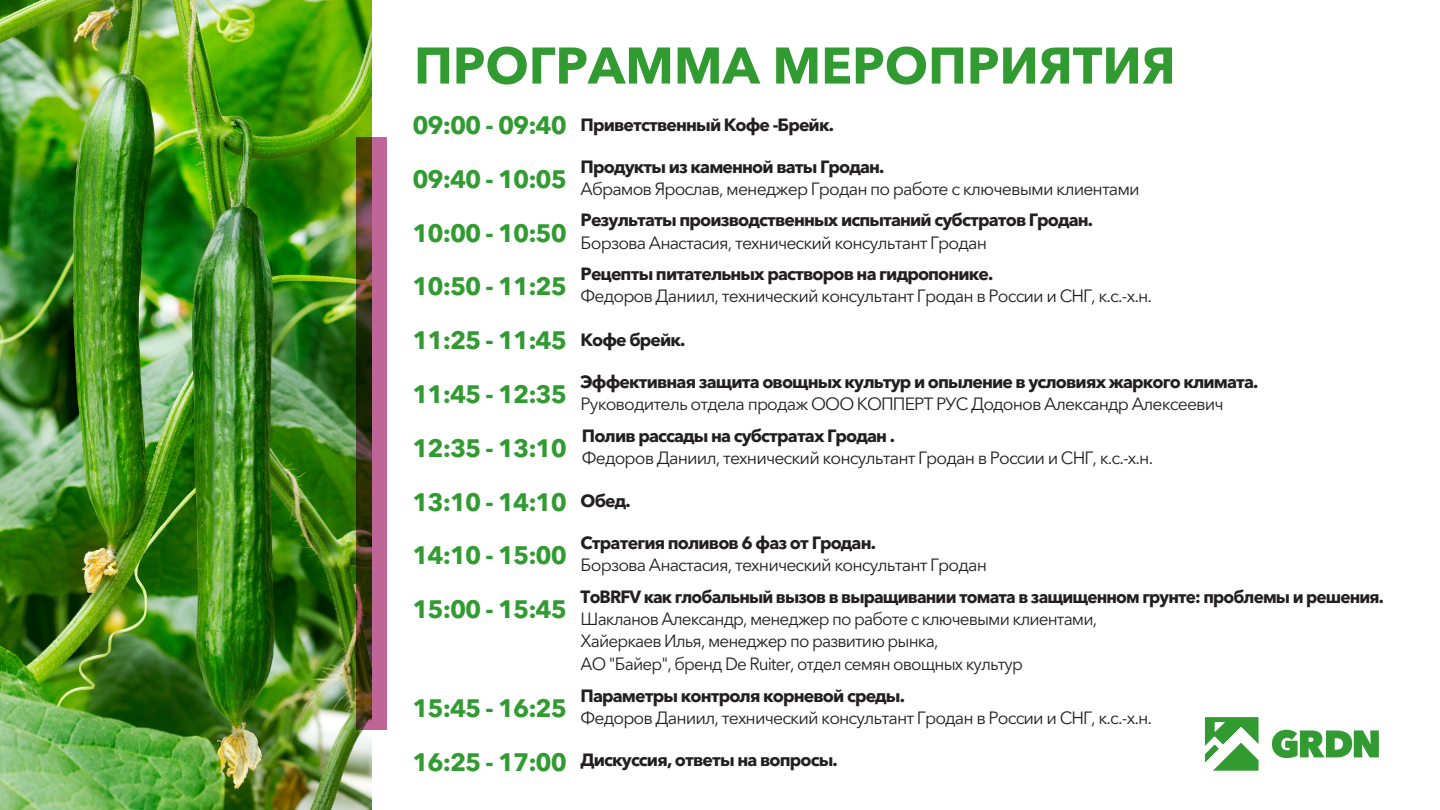
<style>
.page{position:relative;width:1440px;height:810px;background:#fff}
.page>*{position:absolute;margin:0;border:0;box-sizing:border-box;transform-origin:0 0}
.t1{font:700 51px "Avenir Next Cyr";color:#319b32}
.t2{font:700 25.05px/53.8px "Avenir Next Cyr";letter-spacing:-.04em;color:#319b32}
.t3{font:17.62px/22.2px "Avenir Next Cyr";letter-spacing:-.05em;color:#231f20}
.t4{font:700 17.62px "Avenir Next Cyr";letter-spacing:-.05em;color:#231f20}
.s1{font-size:25.05px;color:#319b32}
.s2{font-size:17.62px;color:#231f20}
</style>
<div class="page">
<svg style="left:1205px;top:717px;width:54px;height:54px"></svg>
<svg style="left:1272px;top:730px;width:107px;height:28px"></svg>
<img style="left:1px;top:0;width:370px;height:810px">
<svg style="left:356px;top:137px;width:31px;height:592px"></svg>
<h1 class="t1" style="left:414px;top:34px;width:763px">ПРОГРАММА МЕРОПРИЯТИЯ</h1>
<p class="t4" style="left:412px;top:114px;width:423px"><span class="s1">09:00 - 09:40</span> Приветственный Кофе -Брейк.</p>
<h2 class="t2" style="left:412px;top:152px;width:156px">09:40 - 10:05</h2>
<p class="t4" style="left:581px;top:156px;width:305px">Продукты из каменной ваты Гродан.</p>
<p class="t3" style="left:581px;top:178px;width:561px">Абрамов Ярослав, менеджер Гродан по работе с ключевыми клиентами</p>
<h2 class="t2" style="left:412px;top:206px;width:156px">10:00 - 10:50</h2>
<p class="t4" style="left:581px;top:209px;width:514px">Результаты производственных испытаний субстратов Гродан.</p>
<p class="t3" style="left:581px;top:231px;width:408px">Борзова Анастасия, технический консультант Гродан</p>
<p class="t4" style="left:581px;top:263px;width:414px">Рецепты питательных растворов на гидропонике.</p>
<p class="t3" style="left:581px;top:285px;width:573px">Федоров Даниил, технический консультант Гродан в России и СНГ, к.с.-х.н.</p>
<h2 class="t2" style="left:412px;top:313px;width:275px">11:25 - 11:45 <span class="s2">Кофе брейк.<br></span>11:45 - 12:35</h2>
<h2 class="t2" style="left:412px;top:260px;width:156px">10:50 - 11:25</h2>
<p class="t4" style="left:581px;top:371px;width:679px">Эффективная защита овощных культур и опыление в условиях жаркого климата.</p>
<p class="t3" style="left:581px;top:393px;width:645px">Руководитель отдела продаж ООО КОППЕРТ РУС Додонов Александр Алексеевич</p>
<p class="t4" style="left:582px;top:425px;width:315px">Полив рассады на субстратах Гродан .</p>
<p class="t3" style="left:582px;top:447px;width:573px">Федоров Даниил, технический консультант Гродан в России и СНГ, к.с.-х.н.</p>
<h2 class="t2" style="left:412px;top:475px;width:220px">13:10 - 14:10 <span class="s2">Обед.<br></span>14:10 - 15:00</h2>
<h2 class="t2" style="left:412px;top:421px;width:156px">12:35 - 13:10</h2>
<p class="t4" style="left:581px;top:532px;width:297px">Стратегия поливов 6 фаз от Гродан.</p>
<p class="t3" style="left:581px;top:554px;width:408px">Борзова Анастасия, технический консультант Гродан</p>
<h2 class="t2" style="left:412px;top:582px;width:156px">15:00 - 15:45</h2>
<p class="t4" style="left:581px;top:586px;width:805px">ToBRFV как глобальный вызов в выращивании томата в защищенном грунте: проблемы и решения.</p>
<p class="t3" style="left:581px;top:608px;width:518px">Шакланов Александр, менеджер по работе с ключевыми клиентами,<br>Хайеркаев Илья, менеджер по развитию рынка,<br>АО "Байер", бренд De Ruiter, отдел семян овощных культур</p>
<p class="t4" style="left:581px;top:685px;width:326px">Параметры контроля корневой среды.</p>
<p class="t3" style="left:581px;top:707px;width:573px">Федоров Даниил, технический консультант Гродан в России и СНГ, к.с.-х.н.</p>
<p class="t4" style="left:412px;top:749px;width:427px"><span class="s1">16:25 - 17:00</span> Дискуссия, ответы на вопросы.</p>
<h2 class="t2" style="left:412px;top:681px;width:156px">15:45 - 16:25</h2>
</div>
